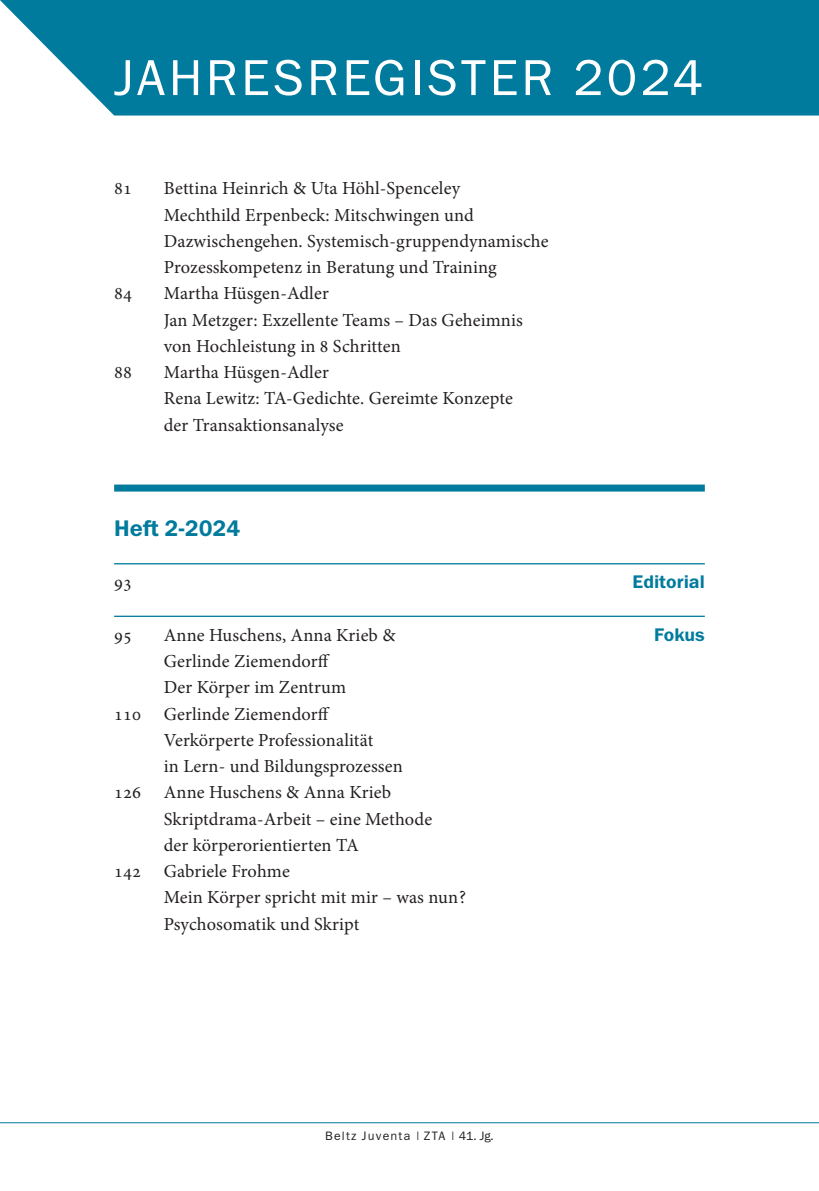
<style>
.page{position:relative;width:819px;height:1191px;background:#fff}
.page>*{position:absolute;margin:0;border:0;box-sizing:border-box;transform-origin:0 0}
.t1{font:50.75px "Franklin Gothic Book ITC";letter-spacing:.06em;color:#fff}
.t2{font:22.75px "Franklin Gothic Demi ITC";color:#007b9d}
.t3{font:18.38px/26.2px "Minion Pro";letter-spacing:.005em;color:#231f20}
.t4{font:18.38px "Franklin Gothic Demi ITC";color:#007b9d}
.t5{font:12.25px "Franklin Gothic Book ITC";letter-spacing:.1em;color:#231f20}
</style>
<div class="page">
<hr style="left:0;top:1122px;width:819px;height:1px;background:#007b9d">
<svg style="left:1px;top:0;width:818px;height:116px;background:#1284a4"></svg>
<div style="left:114px;top:484px;width:590px;height:7px;background:#007b9d"></div>
<hr style="left:114px;top:563px;width:590px;height:1px;background:#007b9d">
<hr style="left:114px;top:615px;width:590px;height:2px;background:#007b9d">
<h1 class="t1" style="left:114px;top:45px;width:590px">JAHRESREGISTER 2024</h1>
<p class="t3" style="left:114px;top:175px;width:19px">81</p>
<p class="t3" style="left:164px;top:175px;width:386px">Bettina Heinrich &amp; Uta Höhl-Spenceley<br>Mechthild Erpenbeck: Mitschwingen und Dazwischengehen. Systemisch-gruppendynamische Prozesskompetenz in Beratung und Training</p>
<p class="t3" style="left:114px;top:280px;width:19px">84</p>
<p class="t3" style="left:164px;top:280px;width:360px">Martha Hüsgen-Adler<br>Jan Metzger: Exzellente Teams – Das Geheimnis von Hochleistung in 8 Schritten</p>
<p class="t3" style="left:114px;top:359px;width:19px">88</p>
<p class="t3" style="left:164px;top:359px;width:350px">Martha Hüsgen-Adler<br>Rena Lewitz: TA-Gedichte. Gereimte Konzepte der Transaktionsanalyse</p>
<p class="t2" style="left:114px;top:514px;width:128px">Heft 2-2024</p>
<p class="t3" style="left:114px;top:569px;width:19px">93</p>
<p class="t4" style="left:632px;top:571px;width:74px">Editorial</p>
<p class="t3" style="left:114px;top:622px;width:19px">95</p>
<p class="t3" style="left:164px;top:622px;width:233px">Anne Huschens, Anna Krieb &amp;</p>
<p class="t4" style="left:654px;top:623px;width:52px">Fokus</p>
<p class="t3" style="left:164px;top:648px;width:168px">Gerlinde Ziemendorff</p>
<p class="t3" style="left:164px;top:674px;width:184px">Der Körper im Zentrum</p>
<p class="t3" style="left:114px;top:700px;width:217px">110 Gerlinde Ziemendorff</p>
<p class="t3" style="left:164px;top:727px;width:211px">Verkörperte Professionalität</p>
<p class="t3" style="left:164px;top:753px;width:240px">in Lern- und Bildungsprozessen</p>
<p class="t3" style="left:114px;top:779px;width:278px">126 Anne Huschens &amp; Anna Krieb</p>
<p class="t3" style="left:164px;top:805px;width:270px">Skriptdrama-Arbeit – eine Methode</p>
<p class="t3" style="left:164px;top:832px;width:197px">der körperorientierten TA</p>
<p class="t3" style="left:114px;top:858px;width:177px">142 Gabriele Frohme</p>
<p class="t3" style="left:164px;top:884px;width:304px">Mein Körper spricht mit mir – was nun?</p>
<p class="t3" style="left:164px;top:910px;width:197px">Psychosomatik und Skript</p>
<p class="t5" style="left:325px;top:1127px;width:170px">BELTZ JUVENTA | ZTA | 41. JG.</p>
</div>
